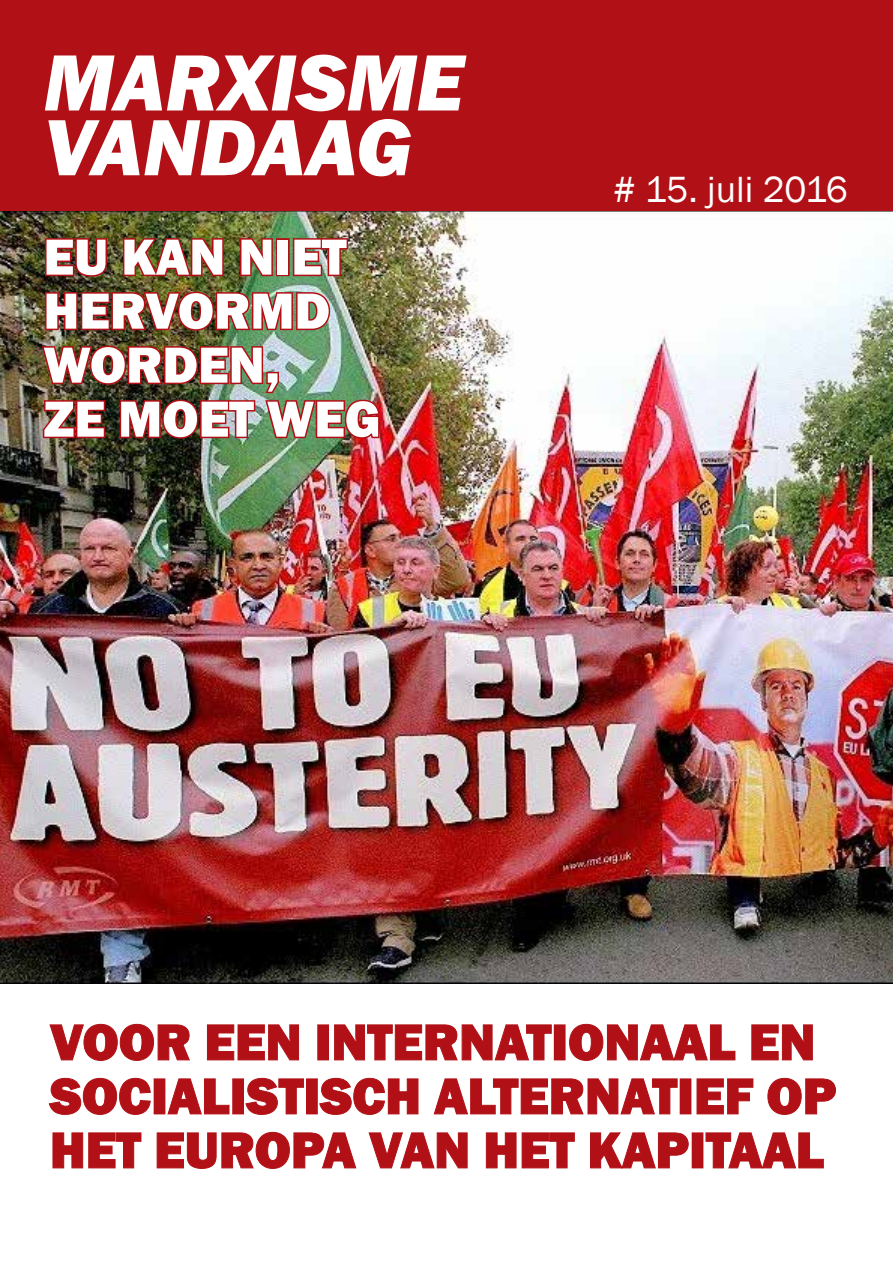
<style>
.page{position:relative;width:893px;height:1263px;background:#fff}
.page>*{position:absolute;margin:0;border:0;box-sizing:border-box;transform-origin:0 0}
.t1{font:italic 800 82.5px/64.8px "Franklin Gothic";color:#fff}
.t2{font:800 52.5px/54px "Franklin Gothic";color:#b11116}
.t3{font:800 52.5px/54px "Franklin Gothic";color:#fff}
.t4{font:37.5px "Franklin Gothic";color:#fff}
</style>
<div class="page">
<img style="left:0;top:211px;width:893px;height:773px">
<div style="left:0;top:0;width:893px;height:211px;background:#b11116"></div>
<img style="left:40px;top:219px;width:342px;height:221px">
<svg style="left:49px;top:1023px;width:141px;height:38px"></svg>
<svg style="left:207px;top:1024px;width:92px;height:37px"></svg>
<svg style="left:334px;top:1024px;width:218px;height:37px"></svg>
<div style="left:554px;top:1025px;width:11px;height:35px;border:1px solid #b11116"></div>
<svg style="left:569px;top:1023px;width:167px;height:38px"></svg>
<svg style="left:751px;top:1024px;width:62px;height:37px"></svg>
<svg style="left:49px;top:1077px;width:102px;height:38px"></svg>
<svg style="left:167px;top:1078px;width:63px;height:37px"></svg>
<svg style="left:245px;top:1077px;width:59px;height:38px"></svg>
<svg style="left:319px;top:1077px;width:100px;height:38px"></svg>
<svg style="left:434px;top:1078px;width:244px;height:37px"></svg>
<svg style="left:696px;top:1078px;width:58px;height:37px"></svg>
<svg style="left:767px;top:1077px;width:69px;height:38px"></svg>
<svg style="left:52px;top:1132px;width:90px;height:37px"></svg>
<svg style="left:156px;top:1131px;width:200px;height:38px"></svg>
<svg style="left:368px;top:1132px;width:100px;height:37px"></svg>
<svg style="left:486px;top:1132px;width:89px;height:37px"></svg>
<svg style="left:590px;top:1132px;width:99px;height:37px"></svg>
<svg style="left:705px;top:1132px;width:119px;height:37px"></svg>
<h1 class="t1" style="left:44px;top:51px;width:422px">MARXISME<br>VANDAAG</h1>
<p class="t3" style="left:44px;top:230px;width:339px">EU KAN NIET<br>HERVORMD<br>WORDEN,<br>ZE MOET WEG</p>
<p class="t4" style="left:614px;top:166px;width:236px"># 15. juli 2016</p>
<p class="t2" style="left:50px;top:1015px;width:788px">VOOR EEN INTERNATIONAAL EN<br>SOCIALISTISCH ALTERNATIEF OP<br>HET EUROPA VAN HET KAPITAAL</p>
</div>
